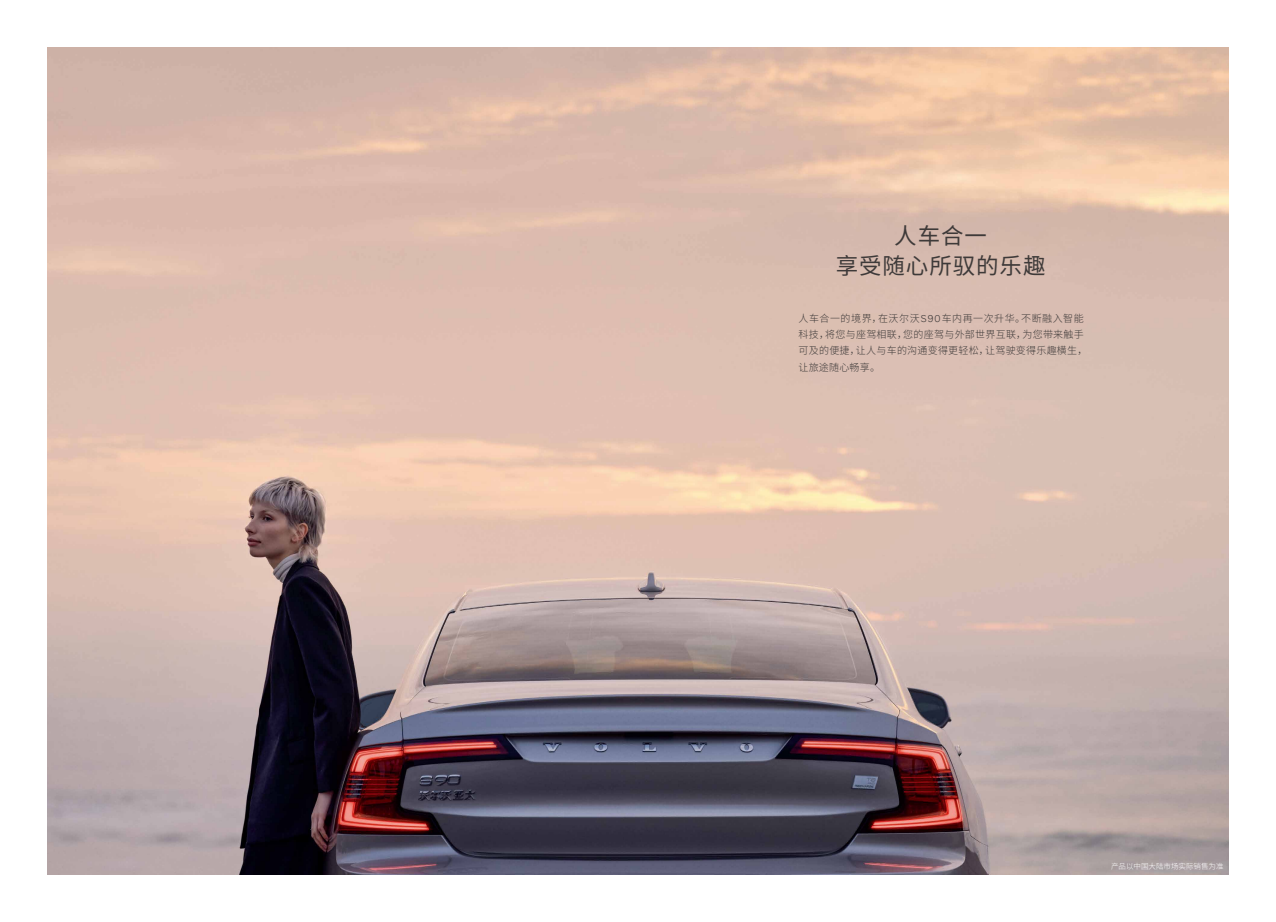
<style>
.page{position:relative;width:1276px;height:922px;background:#fff}
.page>*{position:absolute;margin:0;border:0;box-sizing:border-box;transform-origin:0 0}
.t1{font:22.5px/30px "Source Han Sans CN";letter-spacing:.04em;color:#3e3a39;text-align:center}
.t2{font:300 10px/16.2px "Source Han Sans CN";letter-spacing:.025em;color:#3e3a39}
.t3{font:300 7.5px "Source Han Sans CN";color:#fff}
.s1{font-family:"Volvo Novum"}
</style>
<div class="page">
<img style="left:47px;top:47px;width:1181px;height:827px">
<h1 class="t1" style="left:836px;top:221px;width:211px">人车合一<br>享受随心所驭的乐趣</h1>
<p class="t2" style="left:798px;top:310px;width:290px">人车合一的境界，在沃尔沃<span class="s1">S90</span>车内再一次升华。不断融入智能科技，将您与座驾相联，您的座驾与外部世界互联，为您带来触手可及的便捷，让人与车的沟通变得更轻松，让驾驶变得乐趣横生，让旅途随心畅享。</p>
<p class="t3" style="left:1111px;top:861px;width:114px">产品以中国大陆市场实际销售为准</p>
</div>
